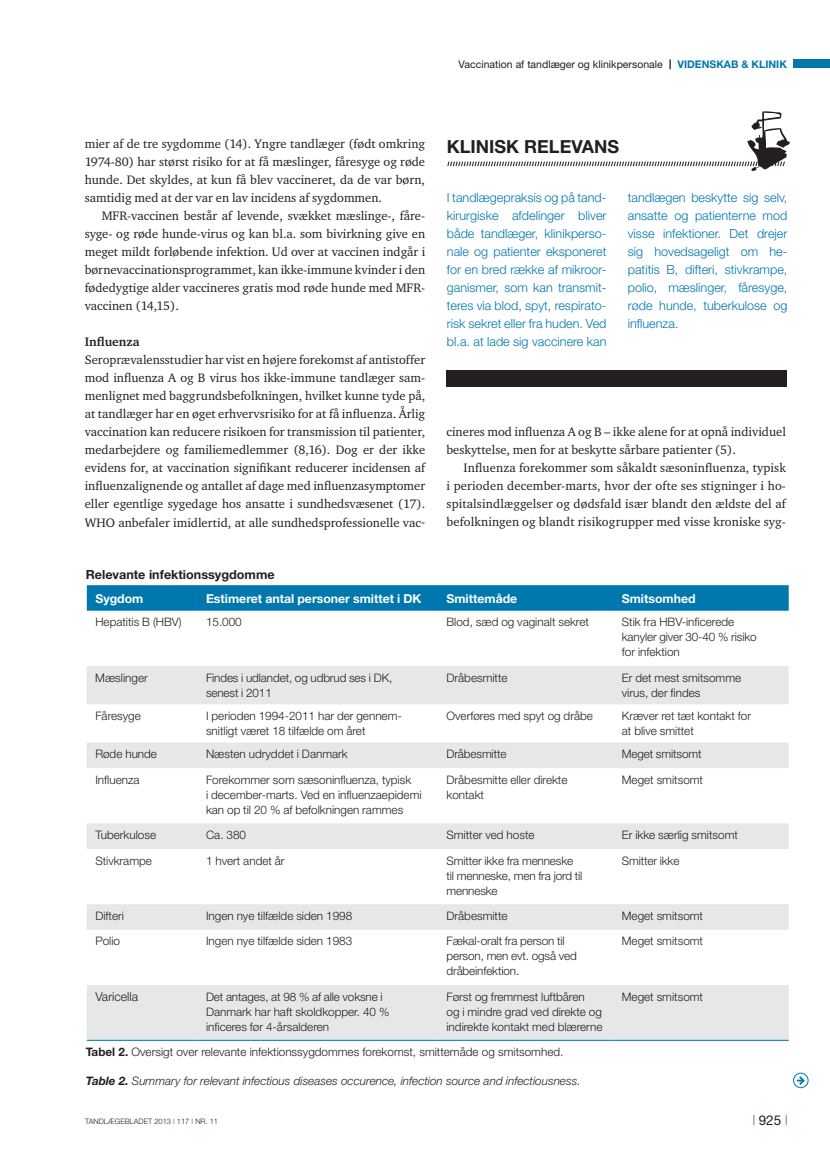
<style>
.page{position:relative;width:830px;height:1157px;background:#fff}
.page>*{position:absolute;margin:0;border:0;box-sizing:border-box;transform-origin:0 0}
.t1{font:700 18px "Helvetica Neue";color:#231f20}
.t2{font:13.5px "Helvetica Neue";color:#231f20}
.t3{font:12.6px/18px "Charter ITC";color:#231f20;text-align:justify}
.t4{font:300 12.6px/18px "Helvetica Neue";color:#0078ae;text-align:justify}
.t5{font:700 12.6px "Helvetica Neue LT Std";color:#231f20}
.t6{font:700 12.6px "Charter ITC";color:#231f20}
.t7{font:700 12.3px "Helvetica Neue";color:#fff}
.t8{font:300 12.3px "Helvetica Neue";color:#231f20}
.t9{font:300 11.7px/15px "Helvetica Neue";color:#231f20}
.t10{font:italic 300 11.7px "Helvetica Neue LT Std";color:#231f20}
.t11{font:300 11.7px "Helvetica Neue LT Std";color:#231f20}
.t12{font:10.5px "Helvetica Neue";color:#231f20}
.t13{font:300 7.5px "Helvetica Neue";color:#231f20}
.s1{font-family:"Arial";font-weight:900}
.s2{font-weight:700;color:#0078ae}
.s3{font-weight:700}
.s4{font-weight:400;color:#0078ae}
</style>
<div class="page">
<div style="left:793px;top:1073px;width:14px;height:14px;border:1px solid #0078ae;border-radius:50%"></div>
<svg style="left:796px;top:1074px;width:9px;height:12px"></svg>
<div style="left:793px;top:60px;width:36px;height:8px;background:#0078ae"></div>
<div style="left:446px;top:370px;width:340px;height:16px;background:#231f20"></div>
<svg style="left:447px;top:111px;width:342px;height:60px"></svg>
<div style="left:87px;top:585px;width:701px;height:25px;background:#0078ae"></div>
<div style="left:87px;top:666px;width:701px;height:38px;background:#e6e7e9"></div>
<svg style="left:87px;top:742px;width:701px;height:298px"></svg>
<hr style="left:87px;top:1040px;width:110px;height:1px;background:#0078ae">
<hr style="left:197px;top:1040px;width:241px;height:1px;background:#0078ae">
<hr style="left:438px;top:1040px;width:175px;height:1px;background:#0078ae">
<hr style="left:613px;top:1040px;width:175px;height:1px;background:#0078ae">
<p class="t12" style="left:458px;top:58px;width:330px">Vaccination af tandlæger og klinikpersonale <span class="s1">|</span> <span class="s2">videnskab &amp; klinik</span></p>
<p class="t3" style="left:85px;top:135px;width:342px">mier af de tre sygdomme (14). Yngre tandlæger (født omkring 1974-80) har størst risiko for at få mæslinger, fåresyge og røde hunde. Det skyldes, at kun få blev vaccineret, da de var børn, samtidig med at der var en lav incidens af sygdommen.</p>
<p class="t3" style="left:85px;top:207px;width:342px;text-indent:17px">MFR-vaccinen består af levende, svækket mæslinge-, fåre&shy;syge- og røde hunde-virus og kan bl.a. som bivirkning give en meget mildt forløbende infektion. Ud over at vaccinen indgår i børnevaccinationsprogrammet, kan ikke-immune kvinder i den fødedygtige alder vaccineres gratis mod røde hunde med MFR&shy;vaccinen (14,15).</p>
<p class="t6" style="left:85px;top:334px;width:56px">Influenza</p>
<p class="t3" style="left:85px;top:351px;width:342px">Seroprævalensstudier har vist en højere forekomst af antistoffer mod influenza A og B virus hos ikke-immune tandlæger sam&shy;menlignet med baggrundsbefolkningen, hvilket kunne tyde på, at tandlæger har en øget erhvervsrisiko for at få influenza. Årlig vaccination kan reducere risikoen for transmission til patienter, medarbejdere og familiemedlemmer (8,16). Dog er der ikke evidens for, at vaccination signifikant reducerer incidensen af influenzalignende og antallet af dage med influenzasymptomer eller egentlige sygedage hos ansatte i sundhedsvæsenet (17).<br>WHO anbefaler imidlertid, at alle sundhedsprofessionelle vac-</p>
<p class="t5" style="left:86px;top:567px;width:190px">Relevante infektionssygdomme</p>
<h1 class="t1" style="left:446px;top:135px;width:174px">Klinisk relevans</h1>
<p class="t4" style="left:446px;top:188px;width:161px">I tandlægepraksis og på tand&shy;kirurgiske afdelinger bliver både tandlæger, klinikperso&shy;nale og patienter eksponeret for en bred række af mikroor&shy;ganismer, som kan transmit&shy;teres via blod, spyt, respirato&shy;risk sekret eller fra huden. Ved bl.a. at lade sig vaccinere kan</p>
<p class="t4" style="left:627px;top:188px;width:161px">tandlægen beskytte sig selv, ansatte og patienterne mod visse infektioner. Det drejer sig hovedsageligt om he&shy;patitis B, difteri, stivkrampe, polio, mæslinger, fåresyge, røde hunde, tuberkulose og influenza.</p>
<p class="t3" style="left:446px;top:423px;width:341px">cineres mod influenza A og B – ikke alene for at opnå individuel beskyttelse, men for at beskytte sårbare patienter (5).</p>
<p class="t3" style="left:446px;top:459px;width:341px;text-indent:17px">Influenza forekommer som såkaldt sæsoninfluenza, typisk i perioden december-marts, hvor der ofte ses stigninger i ho&shy;spitalsindlæggelser og dødsfald især blandt den ældste del af befolkningen og blandt risikogrupper med visse kroniske syg-</p>
<p class="t7" style="left:95px;top:591px;width:50px">Sygdom</p>
<p class="t7" style="left:206px;top:591px;width:207px">Estimeret antal personer smittet i DK</p>
<p class="t7" style="left:446px;top:591px;width:72px">Smittemåde</p>
<p class="t7" style="left:621px;top:591px;width:75px">Smitsomhed</p>
<p class="t9" style="left:95px;top:614px;width:88px">Hepatitis B (HBV)</p>
<p class="t9" style="left:206px;top:614px;width:37px">15.000</p>
<p class="t9" style="left:446px;top:614px;width:144px">Blod, sæd og vaginalt sekret</p>
<p class="t9" style="left:621px;top:614px;width:136px">Stik fra HBV-inficerede kanyler giver 30-40 % risiko for infektion</p>
<p class="t9" style="left:95px;top:669px;width:54px">Mæslinger</p>
<p class="t9" style="left:206px;top:669px;width:188px">Findes i udlandet, og udbrud ses i DK, senest i 2011</p>
<p class="t9" style="left:446px;top:669px;width:63px">Dråbesmitte</p>
<p class="t9" style="left:621px;top:669px;width:121px">Er det mest smitsomme virus, der findes</p>
<p class="t9" style="left:95px;top:708px;width:47px">Fåresyge</p>
<p class="t9" style="left:206px;top:708px;width:197px">I perioden 1994-2011 har der gennem&shy;snitligt været 18 tilfælde om året</p>
<p class="t9" style="left:446px;top:708px;width:148px">Overføres med spyt og dråbe</p>
<p class="t9" style="left:621px;top:708px;width:131px">Kræver ret tæt kontakt for at blive smittet</p>
<p class="t9" style="left:95px;top:746px;width:63px">Røde hunde</p>
<p class="t9" style="left:206px;top:746px;width:143px">Næsten udryddet i Danmark</p>
<p class="t9" style="left:446px;top:746px;width:61px">Dråbesmitte</p>
<p class="t9" style="left:621px;top:746px;width:81px">Meget smitsomt</p>
<p class="t9" style="left:95px;top:771px;width:46px">Influenza</p>
<p class="t9" style="left:206px;top:771px;width:217px">Forekommer som sæsoninfluenza, typisk<br>i december-marts. Ved en influenzaepidemi kan op til 20 % af befolkningen rammes</p>
<p class="t9" style="left:446px;top:771px;width:122px">Dråbesmitte eller direkte kontakt</p>
<p class="t9" style="left:621px;top:771px;width:83px">Meget smitsomt</p>
<p class="t9" style="left:95px;top:827px;width:62px">Tuberkulose</p>
<p class="t9" style="left:206px;top:827px;width:42px">Ca. 380</p>
<p class="t9" style="left:446px;top:827px;width:89px">Smitter ved hoste</p>
<p class="t9" style="left:621px;top:827px;width:118px">Er ikke særlig smitsomt</p>
<p class="t9" style="left:95px;top:852px;width:58px">Stivkrampe</p>
<p class="t9" style="left:206px;top:852px;width:80px">1 hvert andet år</p>
<p class="t9" style="left:446px;top:852px;width:137px">Smitter ikke fra menneske til menneske, men fra jord til menneske</p>
<p class="t9" style="left:621px;top:852px;width:59px">Smitter ikke</p>
<p class="t9" style="left:95px;top:908px;width:30px">Difteri</p>
<p class="t9" style="left:206px;top:908px;width:148px">Ingen nye tilfælde siden 1998</p>
<p class="t9" style="left:446px;top:908px;width:63px">Dråbesmitte</p>
<p class="t9" style="left:621px;top:908px;width:83px">Meget smitsomt</p>
<p class="t9" style="left:95px;top:933px;width:26px">Polio</p>
<p class="t9" style="left:206px;top:933px;width:148px">Ingen nye tilfælde siden 1983</p>
<p class="t9" style="left:446px;top:933px;width:132px">Fækal-oralt fra person til person, men evt. også ved dråbeinfektion.</p>
<p class="t9" style="left:621px;top:933px;width:83px">Meget smitsomt</p>
<p class="t8" style="left:95px;top:989px;width:44px">Varicella</p>
<p class="t9" style="left:206px;top:988px;width:185px">Det antages, at 98 % af alle voksne i<br>Danmark har haft skoldkopper. 40 % inficeres før 4-årsalderen</p>
<p class="t9" style="left:446px;top:988px;width:157px">Først og fremmest luftbåren<br>og i mindre grad ved direkte og indirekte kontakt med blærerne</p>
<p class="t9" style="left:621px;top:988px;width:83px">Meget smitsomt</p>
<p class="t11" style="left:86px;top:1044px;width:479px"><span class="s3">Tabel 2.</span> Oversigt over relevante infektionssygdommes forekomst, smittemåde og smitsomhed.</p>
<p class="t10" style="left:86px;top:1074px;width:496px"><span class="s3">Table 2.</span> Summary for relevant infectious diseases occurence, infection source and infectiousness.</p>
<p class="t13" style="left:85px;top:1116px;width:134px">tandlægebladet 2013 <span class="s4">|</span> 117 <span class="s4">|</span> n r. 11</p>
<p class="t2" style="left:752px;top:1112px;width:36px"><sup>|</sup> 925 <sup>|</sup></p>
</div>
